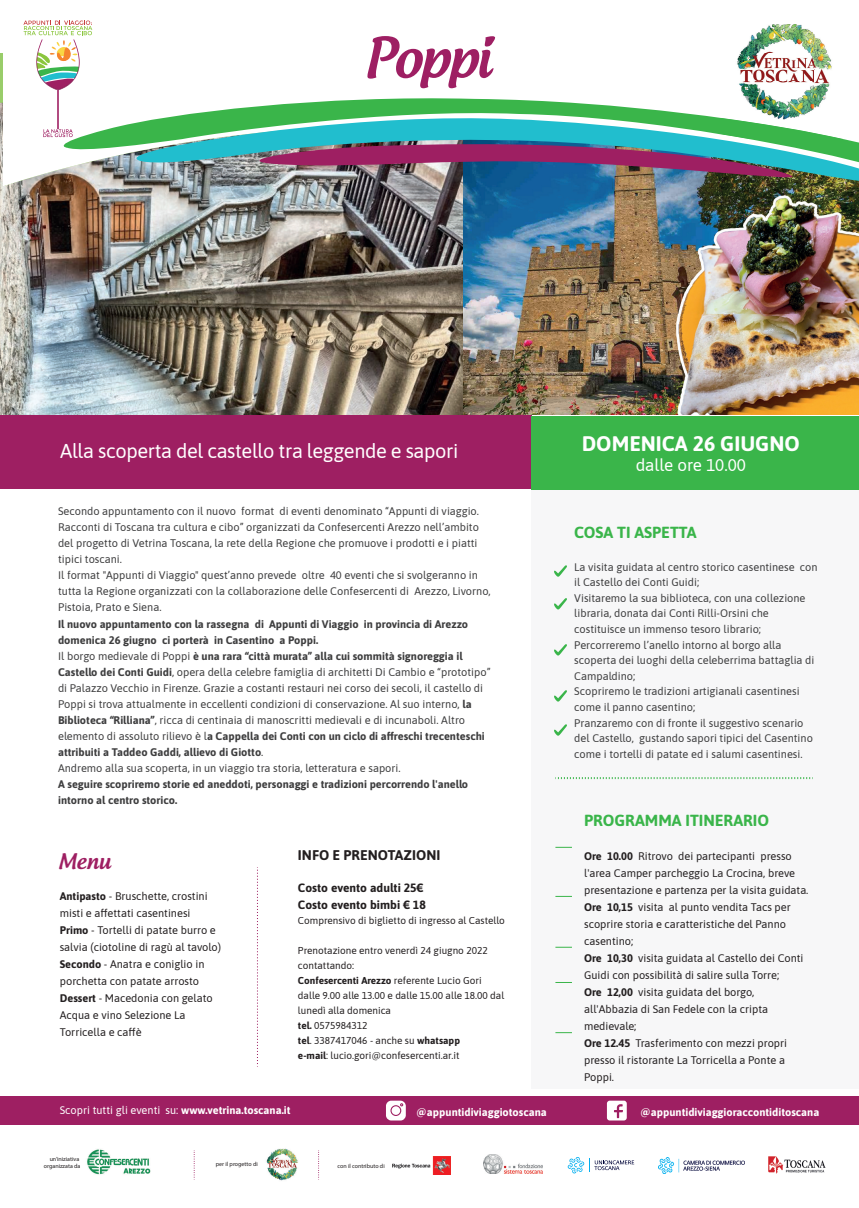
<style>
.page{position:relative;width:859px;height:1208px;background:#fff}
.page>*{position:absolute;margin:0;border:0;box-sizing:border-box;transform-origin:0 0}
.t1{font:500 53px "Androgyne";letter-spacing:-.04em;color:#9e1f63}
.t2{font:700 21px "Asap";color:#fff}
.t3{font:500 20.4px "Androgyne";color:#9e1f62}
.t4{font:20px "Asap";letter-spacing:-.02em;color:#fff}
.t5{font:17px "Asap";color:#fff}
.t6{font:700 16px "Asap";color:#3ab54a}
.t7{font:700 14px "Asap";color:#231f20}
.t8{font:700 12px/17px "Asap";color:#231f20}
.t9{font:11px/16px "Asap";color:#3e3e3f}
.t10{font:11px/17px "Asap";color:#231f20}
.t11{font:700 11px/16px "Asap";color:#3e3e3f}
.t12{font:700 11px "Asap";color:#fff}
.t13{font:11px "Asap";color:#fff}
.t14{font:10px/15px "Asap";color:#231f20}
.t15{font:6px/7.2px "Myriad Pro";color:#231f20;text-align:right}
.s1{font-weight:700}
</style>
<div class="page">
<img style="left:463px;top:208px;width:209px;height:207px">
<img style="left:0;top:103px;width:463px;height:312px">
<img style="left:672px;top:208px;width:187px;height:207px">
<img style="left:4px;top:29px;width:855px;height:179px">
<svg style="left:23px;top:21px;width:69px;height:116px"></svg>
<img style="left:46px;top:95px;width:813px;height:91px">
<svg style="left:118px;top:112px;width:741px;height:71px"></svg>
<img style="left:209px;top:142px;width:597px;height:41px">
<img style="left:721px;top:24px;width:123px;height:115px">
<img style="left:721px;top:118px;width:122px;height:21px">
<div style="left:532px;top:482px;width:327px;height:607px;background:#f7f7f8"></div>
<div style="left:0;top:416px;width:532px;height:73px;background:#9e1f62"></div>
<div style="left:532px;top:416px;width:327px;height:73px;background:#3ab54a"></div>
<svg style="left:554px;top:565px;width:13px;height:12px"></svg>
<svg style="left:554px;top:598px;width:13px;height:11px"></svg>
<svg style="left:554px;top:644px;width:13px;height:11px"></svg>
<svg style="left:555px;top:847px;width:17px;height:1px"></svg>
<svg style="left:555px;top:777px;width:258px;height:2px"></svg>
<svg style="left:257px;top:867px;width:1px;height:200px"></svg>
<img style="left:393px;top:1156px;width:57px;height:18px">
<svg style="left:568px;top:1157px;width:66px;height:16px"></svg>
<img style="left:768px;top:1156px;width:57px;height:17px">
<img style="left:266px;top:1148px;width:32px;height:33px">
<svg style="left:194px;top:1150px;width:1px;height:30px"></svg>
<div style="left:0;top:1096px;width:859px;height:28px;background:#9e1f62"></div>
<svg style="left:386px;top:1100px;width:20px;height:20px"></svg>
<svg style="left:607px;top:1100px;width:20px;height:20px"></svg>
<svg style="left:318px;top:1150px;width:1px;height:30px"></svg>
<svg style="left:555px;top:896px;width:17px;height:1px"></svg>
<svg style="left:554px;top:690px;width:13px;height:11px"></svg>
<svg style="left:554px;top:724px;width:13px;height:12px"></svg>
<svg style="left:555px;top:946px;width:17px;height:1px"></svg>
<svg style="left:555px;top:982px;width:17px;height:1px"></svg>
<svg style="left:555px;top:1032px;width:17px;height:1px"></svg>
<img style="left:658px;top:1157px;width:86px;height:16px">
<img style="left:484px;top:1154px;width:58px;height:19px">
<img style="left:87px;top:1149px;width:64px;height:26px">
<h1 class="t1" style="left:364px;top:24px;width:129px">Poppi</h1>
<h3 class="t4" style="left:60px;top:437px;width:400px">Alla scoperta del castello tra leggende e sapori</h3>
<p class="t9" style="left:58px;top:503px;width:434px">Secondo appuntamento con il nuovo format di eventi denominato “Appunti di viaggio.<br>Racconti di Toscana tra cultura e cibo” organizzati da Confesercenti Arezzo nell’ambito del progetto di Vetrina Toscana, la rete della Regione che promuove i prodotti e i piatti tipici toscani.<br>Il format "Appunti di Viaggio" quest’anno prevede oltre 40 eventi che si svolgeranno in tutta la Regione organizzati con la collaborazione delle Confesercenti di Arezzo, Livorno, Pistoia, Prato e Siena.</p>
<p class="t9" style="left:58px;top:615px;width:434px"><span class="s1">Il nuovo appuntamento con la rassegna di Appunti di Viaggio in provincia di Arezzo domenica 26 giugno ci porterà in Casentino a Poppi.<br></span>Il borgo medievale di Poppi <span class="s1">è una rara “città murata” alla cui sommità signoreggia il Castello dei Conti Guidi</span>, opera della celebre famiglia di architetti Di Cambio e “prototipo” di Palazzo Vecchio in Firenze. Grazie a costanti restauri nei corso dei secoli, il castello di Poppi si trova attualmente in eccellenti condizioni di conservazione. Al suo interno, <span class="s1">la Biblioteca “Rilliana”</span>, ricca di centinaia di manoscritti medievali e di incunaboli. Altro elemento di assoluto rilievo è l<span class="s1">a Cappella dei Conti con un ciclo di affreschi trecenteschi attribuiti a Taddeo Gaddi, allievo di Giotto</span>.<br>Andremo alla sua scoperta, in un viaggio tra storia, letteratura e sapori.</p>
<p class="t11" style="left:58px;top:775px;width:412px">A seguire scopriremo storie ed aneddoti, personaggi e tradizioni percorrendo l'anello intorno al centro storico.</p>
<h3 class="t3" style="left:58px;top:848px;width:54px">Menu</h3>
<p class="t10" style="left:60px;top:887px;width:163px"><span class="s1">Antipasto</span> - Bruschette, crostini misti e affettati casentinesi<br><span class="s1">Primo</span> - Tortelli di patate burro e salvia (ciotoline di ragù al tavolo)<br><span class="s1">Secondo</span> - Anatra e coniglio in porchetta con patate arrosto<br><span class="s1">Dessert</span> - Macedonia con gelato<br>Acqua e vino Selezione La<br>Torricella e caffè</p>
<p class="t7" style="left:298px;top:845px;width:144px">INFO E PRENOTAZIONI</p>
<p class="t8" style="left:298px;top:878px;width:129px">Costo evento adulti 25€<br>Costo evento bimbi € 18</p>
<p class="t14" style="left:298px;top:912px;width:208px">Comprensivo di biglietto di ingresso al Castello</p>
<p class="t14" style="left:298px;top:942px;width:208px">Prenotazione entro venerdì 24 giugno 2022 contattando:<br><span class="s1">Confesercenti Arezzo</span> referente Lucio Gori dalle 9.00 alle 13.00 e dalle 15.00 alle 18.00 dal lunedì alla domenica<br><span class="s1">tel.</span> 0575984312<br><span class="s1">tel</span>. 3387417046 - anche su <span class="s1">whatsapp<br>e-mail</span>: lucio.gori@confesercenti.ar.it</p>
<h2 class="t2" style="left:582px;top:428px;width:220px">DOMENICA 26 GIUGNO</h2>
<h3 class="t5" style="left:636px;top:453px;width:112px">dalle ore 10.00</h3>
<h3 class="t6" style="left:574px;top:521px;width:124px">COSA TI ASPETTA</h3>
<p class="t9" style="left:574px;top:558px;width:245px;line-height:15.6px">La visita guidata al centro storico casentinese con il Castello dei Conti Guidi;<br>Visitaremo la sua biblioteca, con una collezione libraria, donata dai Conti Rilli-Orsini che costituisce un immenso tesoro librario; Percorreremo l’anello intorno al borgo alla scoperta dei luoghi della celeberrima battaglia di Campaldino;<br>Scopriremo le tradizioni artigianali casentinesi come il panno casentino;<br>Pranzaremo con di fronte il suggestivo scenario del Castello, gustando sapori tipici del Casentino come i tortelli di patate ed i salumi casentinesi.</p>
<h3 class="t6" style="left:584px;top:809px;width:186px">PROGRAMMA ITINERARIO</h3>
<p class="t10" style="left:584px;top:847px;width:226px"><span class="s1">Ore 10.00</span> Ritrovo dei partecipanti presso l'area Camper parcheggio La Crocina, breve presentazione e partenza per la visita guidata.<br><span class="s1">Ore 10,15</span> visita al punto vendita Tacs per scoprire storia e caratteristiche del Panno casentino;<br><span class="s1">Ore 10,30</span> visita guidata al Castello dei Conti Guidi con possibilità di salire sulla Torre;<br><span class="s1">Ore 12,00</span> visita guidata del borgo, all'Abbazia di San Fedele con la cripta medievale;<br><span class="s1">Ore 12.45</span> Trasferimento con mezzi propri presso il ristorante La Torricella a Ponte a Poppi.</p>
<p class="t13" style="left:60px;top:1102px;width:232px">Scopri tutti gli eventi su: <span class="s1">www.vetrina.toscana.it</span></p>
<p class="t12" style="left:416px;top:1104px;width:132px">@appuntidiviaggiotoscana</p>
<p class="t12" style="left:640px;top:1104px;width:181px">@appuntidiviaggioraccontiditoscana</p>
<p class="t15" style="left:44px;top:1155px;width:38px">un’iniziativa organizzata da</p>
<p class="t15" style="left:216px;top:1160px;width:44px">per il progetto di</p>
<p class="t15" style="left:337px;top:1162px;width:49px">con il contributo di</p>
</div>
